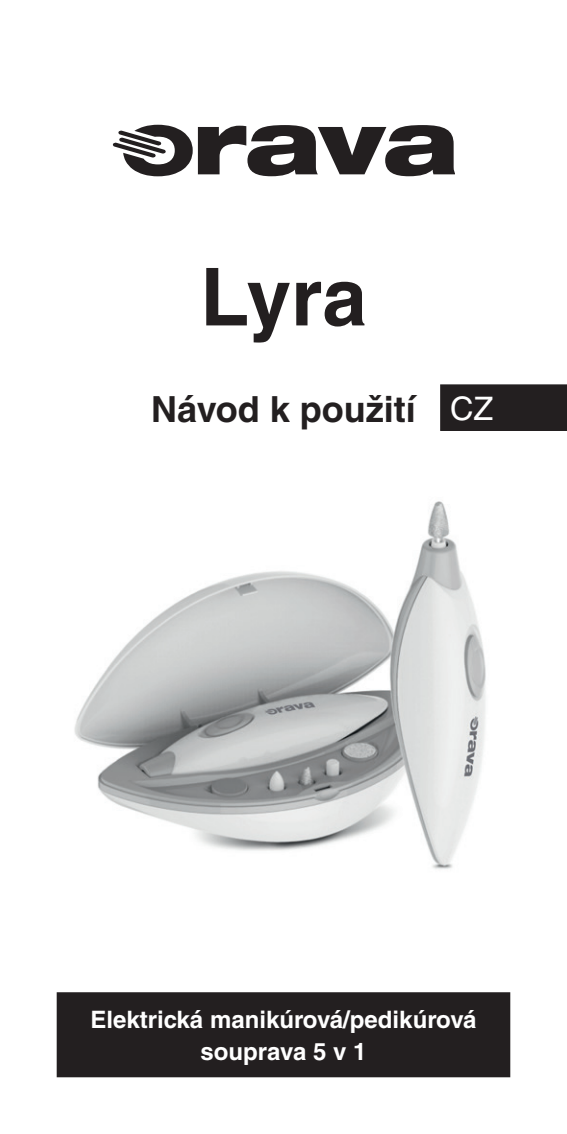
<style>
.page{position:relative;width:567px;height:1134px;background:#fff}
.page>*{position:absolute;margin:0;border:0;box-sizing:border-box;transform-origin:0 0}
.t1{font:700 80px "Helvetica CE";color:#231f20}
.t2{font:700 36px "Helvetica CE";color:#231f20}
.t3{font:32.4px "Helvetica CE";color:#fff}
.t4{font:700 24px/32px "Helvetica CE";color:#fff;text-align:center}
</style>
<div class="page">
<div style="left:59px;top:994px;width:449px;height:81px;background:#231f20"></div>
<div style="left:57px;top:992px;width:453px;height:85px;border:4px solid #231f20"></div>
<svg style="left:113px;top:125px;width:341px;height:51px"></svg>
<div style="left:441px;top:385px;width:125px;height:45px;background:#231f20"></div>
<div style="left:440px;top:384px;width:127px;height:47px;border:1px solid #231f20"></div>
<img style="left:74px;top:501px;width:412px;height:368px">
<h1 class="t1" style="left:200px;top:248px;width:168px">Lyra</h1>
<h2 class="t2" style="left:151px;top:387px;width:266px">Návod k použití</h2>
<h3 class="t3" style="left:450px;top:390px;width:45px">CZ</h3>
<p class="t4" style="left:90px;top:1003px;width:388px">Elektrická manikúrová/pedikúrová souprava 5 v 1</p>
</div>
